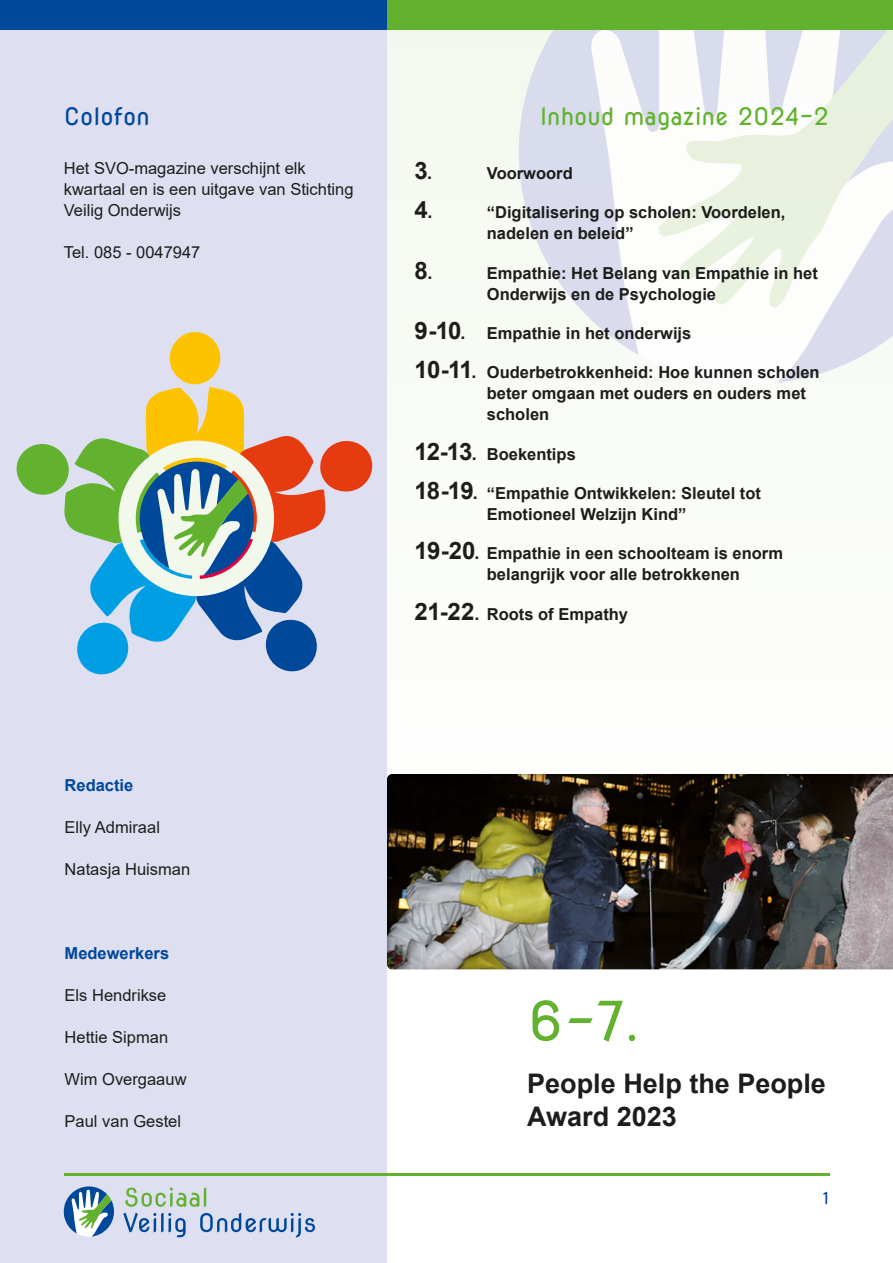
<style>
.page{position:relative;width:893px;height:1263px;background:#fff}
.page>*{position:absolute;margin:0;border:0;box-sizing:border-box;transform-origin:0 0}
.inhoud_tekst{font:54px "Nova Round";color:#62b22f}
.inhoud_tekst-2{font:700 27px/32.4px "Arial";color:#1d1d1b}
.t1{font:24px "Nova Round";color:#62b22f}
.t2{font:24px "Nova Round";color:#00489a}
.toc_tekst{font:700 24px "Arial";color:#1d1d1b}
.toc_tekst-2{font:700 16.5px/21px "Arial";color:#1d1d1b}
.tekst_space{font:16.5px/21px "Arial";color:#1d1d1b}
.subkop_space{font:700 16.5px "Arial";color:#00489a}
.t3{font:16.5px "Nova Round";color:#00489a}
.s1{font-size:18px}
.s2{font-size:24px}
</style>
<div class="page">
<div style="left:387px;top:0;width:506px;height:869px;background:#fbfcf8"></div>
<div style="left:386px;top:772px;width:507px;height:199px;background:#1d1d1b;opacity:.5"></div>
<svg style="left:519px;top:30px;width:138px;height:325px;fill:#dadcee"></svg>
<svg style="left:777px;top:308px;width:116px;height:75px"></svg>
<svg style="left:657px;top:30px;width:236px;height:278px"></svg>
<div style="left:196px;top:0;width:697px;height:30px;background:#62b22f"></div>
<div style="left:0;top:0;width:387px;height:1263px;background:#dee0f2"></div>
<div style="left:0;top:0;width:387px;height:30px;background:#00489a"></div>
<svg style="left:16px;top:332px;width:357px;height:343px"></svg>
<hr style="left:64px;top:1174px;width:765px;height:2px;background:#62b22f">
<svg style="left:64px;top:1186px;width:50px;height:51px"></svg>
<svg style="left:125px;top:1187px;width:81px;height:20px"></svg>
<svg style="left:123px;top:1213px;width:63px;height:24px"></svg>
<svg style="left:200px;top:1213px;width:115px;height:24px"></svg>
<p class="t2" style="left:64px;top:102px;width:87px">Colofon</p>
<p class="t1" style="left:540px;top:102px;width:291px">Inhoud magazine 2024-2</p>
<p class="toc_tekst" style="left:415px;top:154px;width:19px">3<span class="s1">.</span></p>
<p class="toc_tekst-2" style="left:487px;top:163px;width:87px">Voorwoord</p>
<p class="toc_tekst" style="left:415px;top:193px;width:19px">4<span class="s1">.</span></p>
<p class="toc_tekst-2" style="left:487px;top:202px;width:300px">“Digitalisering op scholen: Voordelen, nadelen en beleid”</p>
<p class="toc_tekst" style="left:415px;top:253px;width:19px">8<span class="s1">.</span></p>
<p class="toc_tekst-2" style="left:487px;top:263px;width:332px">Empathie: Het Belang van Empathie in het<br>Onderwijs en de Psychologie</p>
<p class="toc_tekst-2" style="left:415px;top:323px;width:278px"><span class="s2">9-10</span><span class="s1">.</span> Empathie in het onderwijs</p>
<p class="toc_tekst-2" style="left:487px;top:362px;width:334px;text-indent:-72px"><span class="s2">10-11</span><span class="s1">.</span> Ouderbetrokkenheid: Hoe kunnen scholen beter omgaan met ouders en ouders met scholen</p>
<p class="toc_tekst-2" style="left:415px;top:443px;width:163px"><span class="s2">12-13</span><span class="s1">.</span> Boekentips</p>
<p class="toc_tekst-2" style="left:415px;top:483px;width:348px;text-align:center"><span class="s2">18-19</span><span class="s1">.</span> “Empathie Ontwikkelen: Sleutel tot<br>Emotioneel Welzijn Kind”</p>
<p class="toc_tekst-2" style="left:487px;top:543px;width:298px;text-indent:-72px"><span class="s2">19-20</span><span class="s1">.</span> Empathie in een schoolteam is enorm belangrijk voor alle betrokkenen</p>
<p class="toc_tekst-2" style="left:415px;top:603px;width:215px"><span class="s2">21-22</span><span class="s1">.</span> Roots of Empathy</p>
<p class="tekst_space" style="left:64px;top:157px;width:291px">Het SVO-magazine verschijnt elk kwartaal en is een uitgave van Stichting<br>Veilig Onderwijs</p>
<p class="tekst_space" style="left:64px;top:241px;width:138px">Tel. 085 - 0047947</p>
<p class="subkop_space" style="left:65px;top:773px;width:70px">Redactie</p>
<p class="tekst_space" style="left:65px;top:816px;width:97px">Elly Admiraal</p>
<p class="tekst_space" style="left:65px;top:858px;width:127px">Natasja Huisman</p>
<p class="subkop_space" style="left:65px;top:941px;width:106px">Medewerkers</p>
<p class="tekst_space" style="left:65px;top:984px;width:103px">Els Hendrikse</p>
<p class="tekst_space" style="left:65px;top:1026px;width:105px">Hettie Sipman</p>
<p class="tekst_space" style="left:65px;top:1068px;width:123px">Wim Overgaauw</p>
<p class="tekst_space" style="left:65px;top:1110px;width:118px">Paul van Gestel</p>
<p class="inhoud_tekst" style="left:527px;top:989px;width:114px">6-7.</p>
<p class="inhoud_tekst-2" style="left:527px;top:1068px;width:300px">People Help the People<br>Award 2023</p>
<p class="t3" style="left:823px;top:1188px;width:7px">1</p>
</div>
